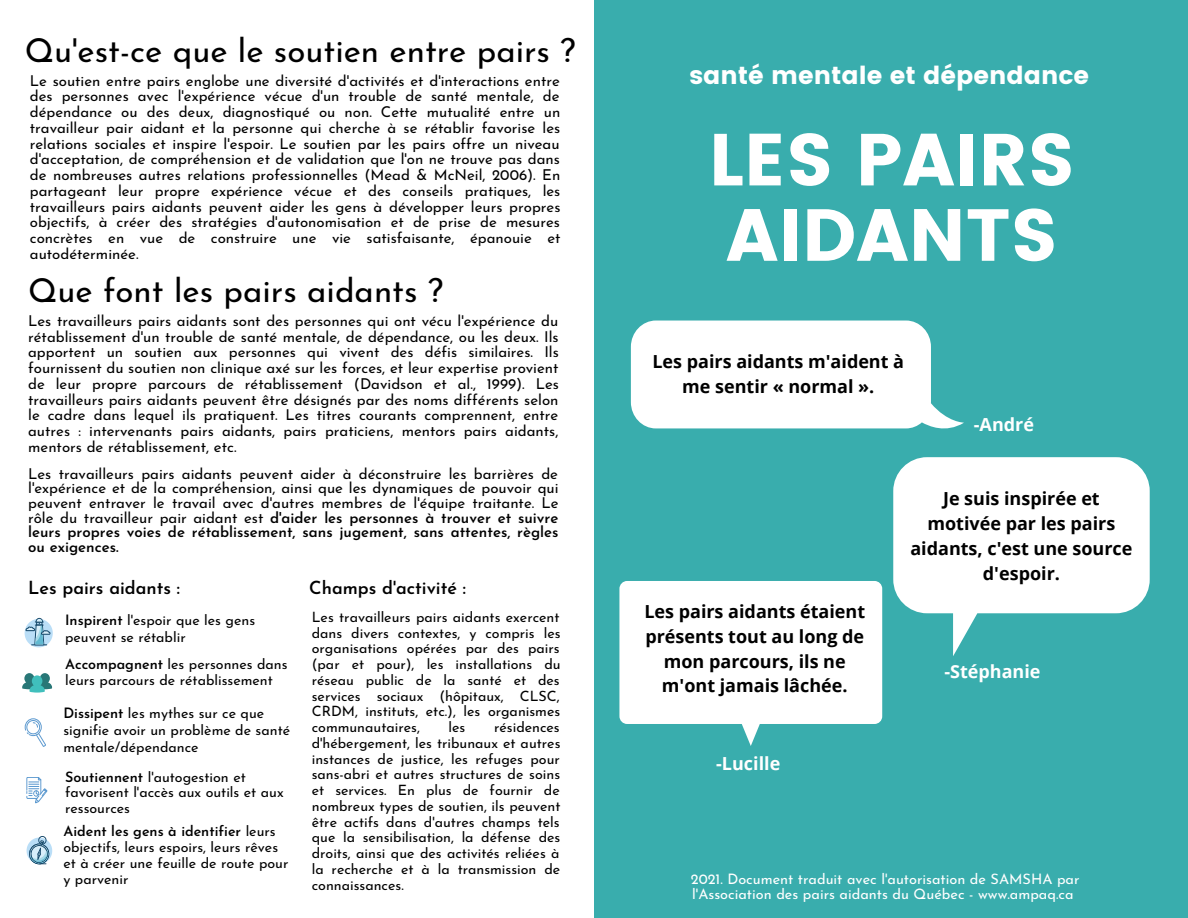
<style>
.page{position:relative;width:1188px;height:918px;background:#fff}
.page>*{position:absolute;margin:0;border:0;box-sizing:border-box;transform-origin:0 0}
.t1{font:73.5px/75.3px "Poppins";color:#fff}
.t2{font:33px "Josefin Sans";color:#000}
.t3{font:24.75px "Poppins";color:#fff}
.t4{font:700 18px/24.8px "Open Sans";color:#000;text-align:center}
.t5{font:600 18px "Josefin Sans";color:#000}
.t6{font:700 18px "Open Sans";color:#fff}
.t7{font:15px/15.8px "Josefin Sans";color:#000;text-align:justify}
.t8{font:14.4px "Josefin Sans";color:#fff}
.t9{font:14.25px/15.8px "Josefin Sans";color:#000}
.s1{font-weight:600}
</style>
<div class="page">
<div style="left:594px;top:0;width:594px;height:918px;background:#39adad"></div>
<svg style="left:893px;top:457px;width:257px;height:199px;fill:#fff"></svg>
<svg style="left:631px;top:321px;width:333px;height:108px;background:#e9f6f6"></svg>
<svg style="left:619px;top:581px;width:263px;height:165px;background:#e5f4f4"></svg>
<svg style="left:22px;top:673px;width:30px;height:19px"></svg>
<svg style="left:25px;top:618px;width:28px;height:29px"></svg>
<svg style="left:25px;top:718px;width:21px;height:29px"></svg>
<svg style="left:27px;top:777px;width:20px;height:26px"></svg>
<svg style="left:27px;top:836px;width:25px;height:28px"></svg>
<p class="t2" style="left:25px;top:37px;width:552px">Qu'est-ce que le soutien entre pairs ?</p>
<p class="t7" style="left:30px;top:74px;width:532px">Le soutien entre pairs englobe une diversité d'activités et d'interactions entre des personnes avec l'expérience vécue d'un trouble de santé mentale, de dépendance ou des deux, diagnostiqué ou non. Cette mutualité entre un travailleur pair aidant et la personne qui cherche à se rétablir favorise les relations sociales et inspire l'espoir. Le soutien par les pairs offre un niveau d'acceptation, de compréhension et de validation que l'on ne trouve pas dans de nombreuses autres relations professionnelles (Mead &amp; McNeil, 2006). En partageant leur propre expérience vécue et des conseils pratiques, les travailleurs pairs aidants peuvent aider les gens à développer leurs propres objectifs, à créer des stratégies d'autonomisation et de prise de mesures concrètes en vue de construire une vie satisfaisante, épanouie et autodéterminée.</p>
<p class="t2" style="left:28px;top:277px;width:417px">Que font les pairs aidants ?</p>
<p class="t7" style="left:28px;top:314px;width:532px">Les travailleurs pairs aidants sont des personnes qui ont vécu l'expérience du rétablissement d'un trouble de santé mentale, de dépendance, ou les deux. Ils apportent un soutien aux personnes qui vivent des défis similaires. Ils fournissent du soutien non clinique axé sur les forces, et leur expertise provient de leur propre parcours de rétablissement (Davidson et al., 1999). Les travailleurs pairs aidants peuvent être désignés par des noms différents selon le cadre dans lequel ils pratiquent. Les titres courants comprennent, entre autres : intervenants pairs aidants, pairs praticiens, mentors pairs aidants, mentors de rétablissement, etc.</p>
<p class="t7" style="left:28px;top:468px;width:532px;line-height:14.7px">Les travailleurs pairs aidants peuvent aider à déconstruire les barrières de l'expérience et de la compréhension, ainsi que les dynamiques de pouvoir qui peuvent entraver le travail avec d'autres membres de l'équipe traitante. Le rôle du travailleur pair aidant est <span class="s1">d'aider les personnes à trouver et suivre leurs propres voies de rétablissement, sans jugement, sans attentes, règles ou exigences.</span></p>
<p class="t5" style="left:28px;top:580px;width:153px">Les pairs aidants :</p>
<p class="t9" style="left:65px;top:613px;width:192px;line-height:16.8px"><span class="s1">Inspirent</span> l'espoir que les gens peuvent se rétablir</p>
<p class="t9" style="left:65px;top:657px;width:224px;line-height:16.8px"><span class="s1">Accompagnent</span> les personnes dans leurs parcours de rétablissement</p>
<p class="t9" style="left:63px;top:706px;width:228px;line-height:16.8px"><span class="s1">Dissipent</span> les mythes sur ce que signifie avoir un problème de santé mentale/dépendance</p>
<p class="t9" style="left:65px;top:770px;width:220px"><span class="s1">Soutiennent</span> l'autogestion et favorisent l'accès aux outils et aux ressources</p>
<p class="t9" style="left:63px;top:825px;width:226px"><span class="s1">Aident les gens à identifier</span> leurs objectifs, leurs espoirs, leurs rêves et à créer une feuille de route pour y parvenir</p>
<p class="t5" style="left:309px;top:580px;width:158px">Champs d'activité :</p>
<p class="t9" style="left:312px;top:611px;width:250px;text-align:justify">Les travailleurs pairs aidants exercent dans divers contextes, y compris les organisations opérées par des pairs (par et pour), les installations du réseau public de la santé et des services sociaux (hôpitaux, CLSC, CRDM, instituts, etc.), les organismes communautaires,</p>
<p class="t9" style="left:312px;top:721px;width:250px;text-align:justify;text-indent:182px">résidences d'hébergement, les tribunaux et autres instances de justice, les refuges pour sans-abri et autres structures de soins et services. En plus de fournir de nombreux types de soutien, ils peuvent être actifs dans d'autres champs tels que la sensibilisation, la défense des droits, ainsi que des activités reliées à la recherche et à la transmission de connaissances.</p>
<p class="t9" style="left:449px;top:721px;width:18px">les</p>
<p class="t3" style="left:689px;top:61px;width:401px">santé mentale et dépendance</p>
<p class="t1" style="left:709px;top:122px;width:368px">LES PAIRS<br>AIDANTS</p>
<p class="t4" style="left:652px;top:349px;width:253px">Les pairs aidants m'aident à me sentir « normal ».</p>
<p class="t6" style="left:974px;top:412px;width:62px">-André</p>
<p class="t4" style="left:644px;top:599px;width:222px">Les pairs aidants étaient présents tout au long de mon parcours, ils ne m'ont jamais lâchée.</p>
<p class="t6" style="left:716px;top:750px;width:66px">-Lucille</p>
<p class="t4" style="left:910px;top:486px;width:224px">Je suis inspirée et motivée par les pairs aidants, c'est une source d'espoir.</p>
<p class="t6" style="left:944px;top:659px;width:98px">-Stéphanie</p>
<p class="t8" style="left:691px;top:873px;width:390px">2021. Document traduit avec l'autorisation de SAMSHA par</p>
<p class="t8" style="left:692px;top:888px;width:383px">l'Association des pairs aidants du Québec - www.ampaq.ca</p>
</div>
